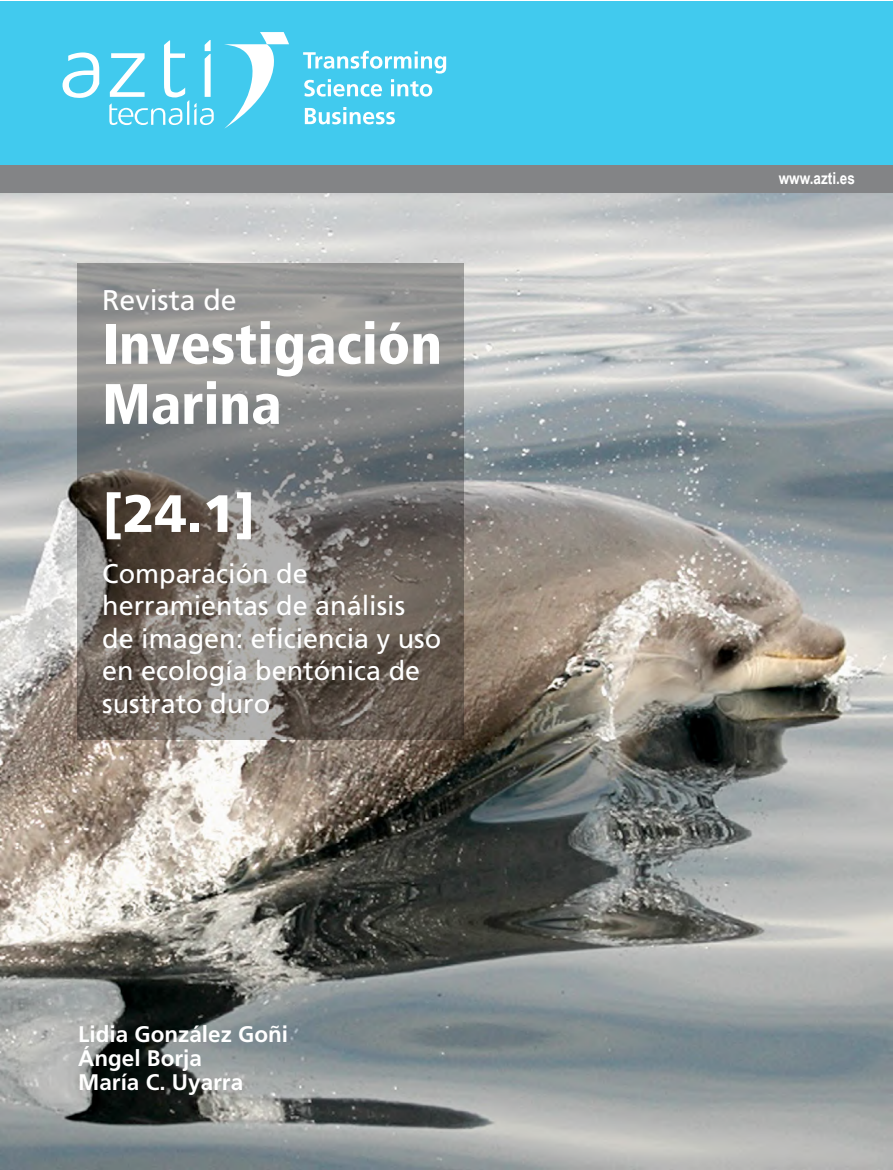
<style>
.page{position:relative;width:893px;height:1170px;background:#fff}
.page>*{position:absolute;margin:0;border:0;box-sizing:border-box;transform-origin:0 0}
.t1{font:900 condensed 57px/60px "Frutiger";color:#fff}
.t2{font:900 52.5px "Frutiger";color:#fff}
.t3{font:28.5px "Frutiger";color:#fff}
.t4{font:27px/32.4px "Frutiger";color:#fff}
.t5{font:700 22.5px/24px "Frutiger";color:#fff}
.t6{font:700 16.5px "Arial Narrow";color:#fff}
</style>
<div class="page">
<img style="left:0;top:193px;width:893px;height:976px">
<div style="left:0;top:1px;width:893px;height:164px;background:#41caee"></div>
<svg style="left:224px;top:32px;width:65px;height:97px"></svg>
<svg style="left:303px;top:51px;width:143px;height:46px"></svg>
<svg style="left:305px;top:107px;width:90px;height:17px"></svg>
<svg style="left:63px;top:52px;width:36px;height:46px"></svg>
<svg style="left:109px;top:40px;width:105px;height:85px"></svg>
<div style="left:0;top:165px;width:893px;height:28px;background:#838486"></div>
<svg style="left:77px;top:263px;width:386px;height:476px;background:#7d7976"></svg>
<p class="t3" style="left:102px;top:283px;width:136px">Revista de</p>
<h1 class="t1" style="left:102px;top:314px;width:341px">Investigación<br>Marina</h1>
<h2 class="t2" style="left:102px;top:482px;width:155px">[24.1]</h2>
<p class="t4" style="left:102px;top:557px;width:341px">Comparación de herramientas de análisis de imagen: eficiencia y uso en ecología bentónica de sustrato duro</p>
<p class="t5" style="left:78px;top:1022px;width:212px">Lidia González Goñi<br>Ángel Borja<br>María C. Uyarra</p>
<p class="t6" style="left:779px;top:166px;width:78px">www.azti.es</p>
</div>
